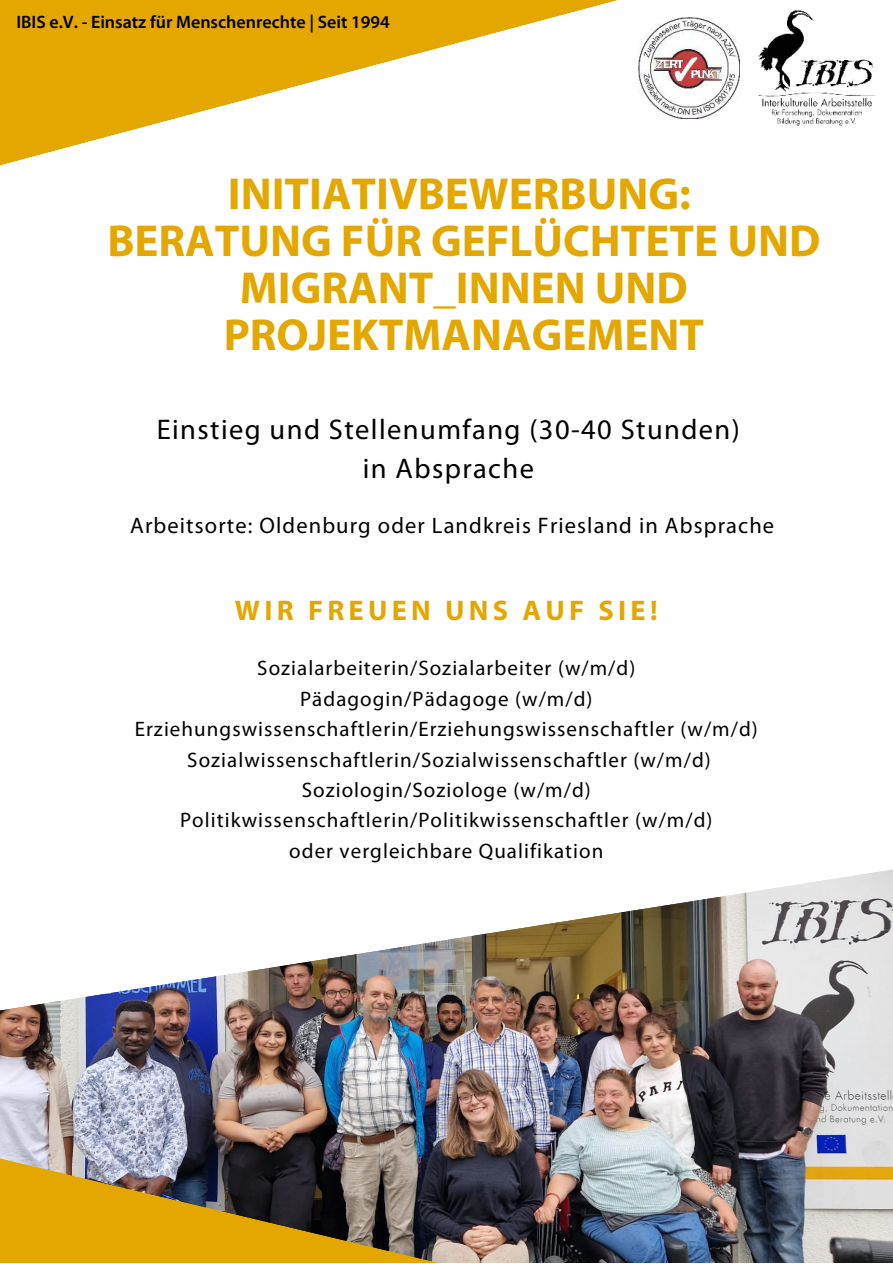
<style>
.page{position:relative;width:893px;height:1264px;background:#fff}
.page>*{position:absolute;margin:0;border:0;box-sizing:border-box;transform-origin:0 0}
.t1{font:700 45px/47.2px "Myriad Pro";color:#e4a700;text-align:center}
.t2{font:28.5px/39.3px "Myriad Pro";letter-spacing:.05em;color:#000;text-align:center}
.t3{font:700 28.5px "Myriad Pro";letter-spacing:.15em;color:#e4a700}
.t4{font:22.5px "Myriad Pro";letter-spacing:.05em;color:#000}
.t5{font:21px/30.3px "Myriad Pro";letter-spacing:.05em;color:#000;text-align:center}
.t6{font:600 18px "Myriad Pro";color:#000}
</style>
<div class="page">
<img style="left:0;top:1016px;width:892px;height:246px">
<img style="left:0;top:1138px;width:845px;height:124px">
<img style="left:0;top:869px;width:892px;height:147px">
<svg style="left:0;top:0;width:740px;height:166px"></svg>
<img style="left:758px;top:10px;width:118px;height:116px">
<img style="left:638px;top:17px;width:101px;height:101px">
<p class="t6" style="left:16px;top:11px;width:375px">IBIS e.V. - Einsatz für Menschenrechte | Seit 1994</p>
<h1 class="t1" style="left:107px;top:168px;width:714px">INITIATIVBEWERBUNG:<br>BERATUNG FÜR GEFLÜCHTETE UND<br>MIGRANT_INNEN UND<br>PROJEKTMANAGEMENT</h1>
<h2 class="t2" style="left:157px;top:409px;width:584px">Einstieg und Stellenumfang (30-40 Stunden) in Absprache</h2>
<p class="t4" style="left:130px;top:511px;width:645px">Arbeitsorte: Oldenburg oder Landkreis Friesland in Absprache</p>
<h2 class="t3" style="left:235px;top:592px;width:424px">WIR FREUEN UNS AUF SIE!</h2>
<p class="t5" style="left:135px;top:653px;width:624px">Sozialarbeiterin/Sozialarbeiter (w/m/d)<br>Pädagogin/Pädagoge (w/m/d)<br>Erziehungswissenschaftlerin/Erziehungswissenschaftler (w/m/d)<br>Sozialwissenschaftlerin/Sozialwissenschaftler (w/m/d)<br>Soziologin/Soziologe (w/m/d)<br>Politikwissenschaftlerin/Politikwissenschaftler (w/m/d)<br>oder vergleichbare Qualifikation</p>
</div>
